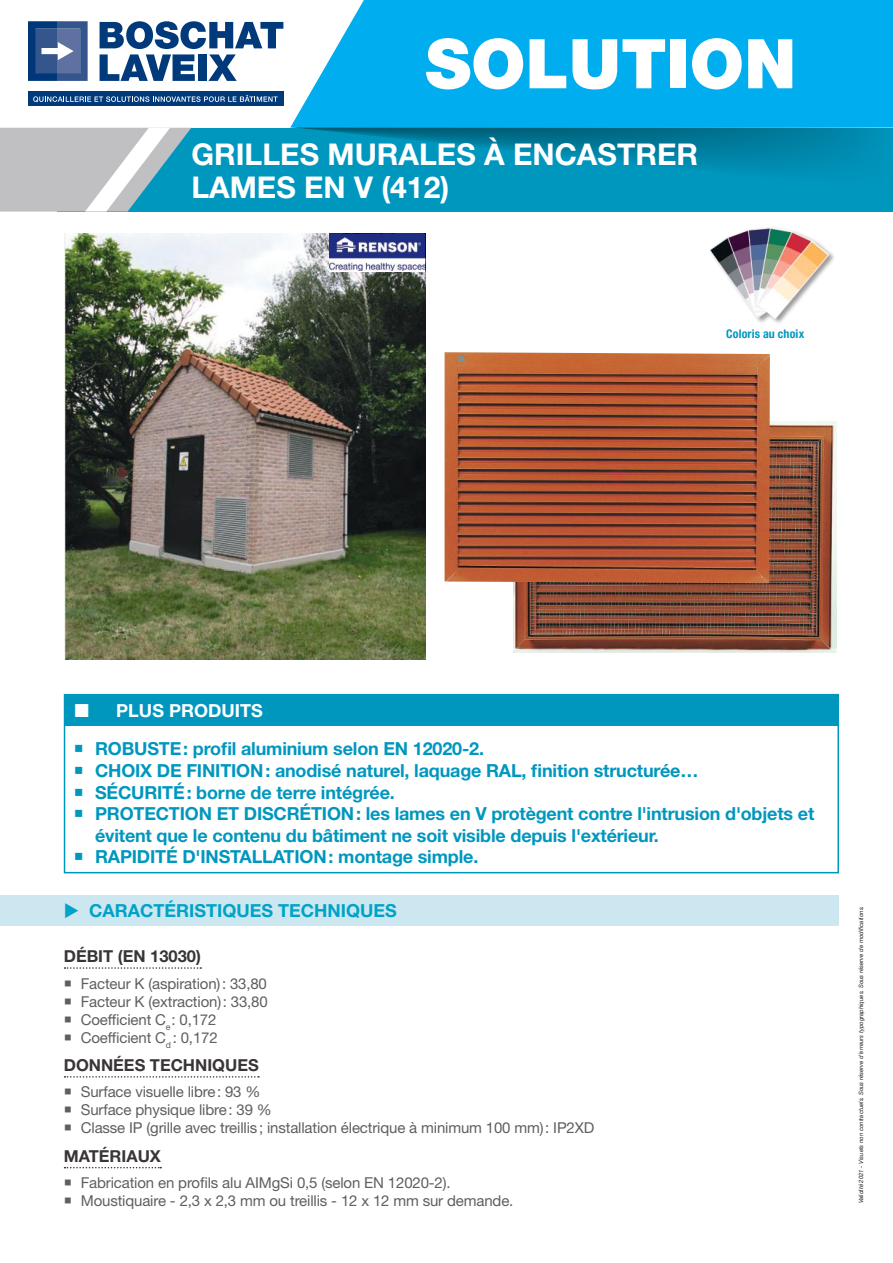
<style>
.page{position:relative;width:893px;height:1263px;background:#fff}
.page>*{position:absolute;margin:0;border:0;box-sizing:border-box;transform-origin:0 0}
.t1{font:900 68.55px "Helvetica Neue LT Std";color:#fff}
.t2{font:700 30px/33px "Helvetica Neue LT Std";color:#fff}
.t3{font:700 18px/21.6px "Helvetica Neue LT Std";letter-spacing:-.01em;color:#0097bf}
.t4{font:700 18px "Helvetica Neue LT Std";color:#00a3c8}
.t5{font:700 18px "Helvetica Neue LT Std";color:#fff}
.t6{font:700 16.5px "Helvetica Neue LT Std";color:#393535}
.t7{font:15px/18px "Helvetica Neue LT Std";letter-spacing:-.01em;color:#605e5f}
.t8{font:700 condensed 12px "Helvetica Neue LT Std";letter-spacing:.015em;color:#0097bf}
.t9{font:italic 6px "Helvetica Neue LT Std";color:#241f1f}
</style>
<div class="page">
<div style="left:57px;top:128px;width:836px;height:84px;background:#0097bf"></div>
<svg style="left:0;top:128px;width:191px;height:84px"></svg>
<div style="left:290px;top:0;width:603px;height:127px;background:#00aeef"></div>
<div style="left:28px;top:91px;width:255px;height:15px;background:#003a7b"></div>
<svg style="left:33px;top:95px;width:245px;height:7px"></svg>
<svg style="left:100px;top:21px;width:183px;height:60px"></svg>
<svg style="left:28px;top:21px;width:60px;height:60px;background:#456397"></svg>
<svg style="left:290px;top:127px;width:603px;height:44px"></svg>
<img style="left:65px;top:234px;width:360px;height:425px">
<div style="left:0;top:895px;width:839px;height:31px;background:#cde7f1"></div>
<svg style="left:65px;top:967px;width:136px;height:2px"></svg>
<svg style="left:65px;top:1076px;width:194px;height:1px"></svg>
<svg style="left:65px;top:1167px;width:96px;height:1px"></svg>
<div style="left:65px;top:695px;width:772px;height:31px;background:#0097bf"></div>
<div style="left:64px;top:694px;width:775px;height:179px;border:2px solid #0097bf"></div>
<svg style="left:329px;top:234px;width:96px;height:38px"></svg>
<img style="left:330px;top:234px;width:95px;height:37px">
<img style="left:514px;top:422px;width:322px;height:231px">
<img style="left:445px;top:352px;width:325px;height:231px">
<div style="left:709px;top:226px;width:127px;height:99px;background:#241f1f;opacity:.45"></div>
<img style="left:710px;top:227px;width:119px;height:92px">
<h1 class="t1" style="left:425px;top:23px;width:373px">SOLUTION</h1>
<h2 class="t2" style="left:191px;top:137px;width:508px">GRILLES MURALES À ENCASTRER<br>LAMES EN V (412)</h2>
<p class="t8" style="left:726px;top:326px;width:80px">Coloris au choix</p>
<p class="t5" style="left:116px;top:699px;width:148px">PLUS PRODUITS</p>
<p class="t3" style="left:95px;top:738px;width:721px">ROBUSTE: profil aluminium selon EN 12020-2.<br>CHOIX DE FINITION: anodisé naturel, laquage RAL, finition structurée…<br>SÉCURITÉ: borne de terre intégrée.<br>PROTECTION ET DISCRÉTION: les lames en V protègent contre l'intrusion d'objets et évitent que le contenu du bâtiment ne soit visible depuis l'extérieur.<br>RAPIDITÉ D'INSTALLATION: montage simple.</p>
<p class="t4" style="left:89px;top:899px;width:309px">CARACTÉRISTIQUES TECHNIQUES</p>
<p class="t6" style="left:64px;top:946px;width:139px">DÉBIT (EN 13030)</p>
<p class="t7" style="left:81px;top:974px;width:189px">Facteur K (aspiration): 33,80<br>Facteur K (extraction): 33,80<br>Coefficient C<sub>e</sub>: 0,172<br>Coefficient C<sub>d</sub> : 0,172</p>
<p class="t6" style="left:64px;top:1055px;width:196px">DONNÉES TECHNIQUES</p>
<p class="t7" style="left:81px;top:1083px;width:515px">Surface visuelle libre: 93 %<br>Surface physique libre: 39 %<br>Classe IP (grille avec treillis; installation électrique à minimum 100 mm): IP2XD</p>
<p class="t6" style="left:64px;top:1145px;width:99px">MATÉRIAUX</p>
<p class="t7" style="left:81px;top:1174px;width:434px">Fabrication en profils alu AIMgSi 0,5 (selon EN 12020-2).<br>Moustiquaire - 2,3 x 2,3 mm ou treillis - 12 x 12 mm sur demande.</p>
<p class="t9" style="left:857px;top:1203px;width:299px;rotate:-90deg">Validité 2021 - Visuels non contractuels. Sous réserve d’erreurs typographiques. Sous réserve de modifications.</p>
</div>
